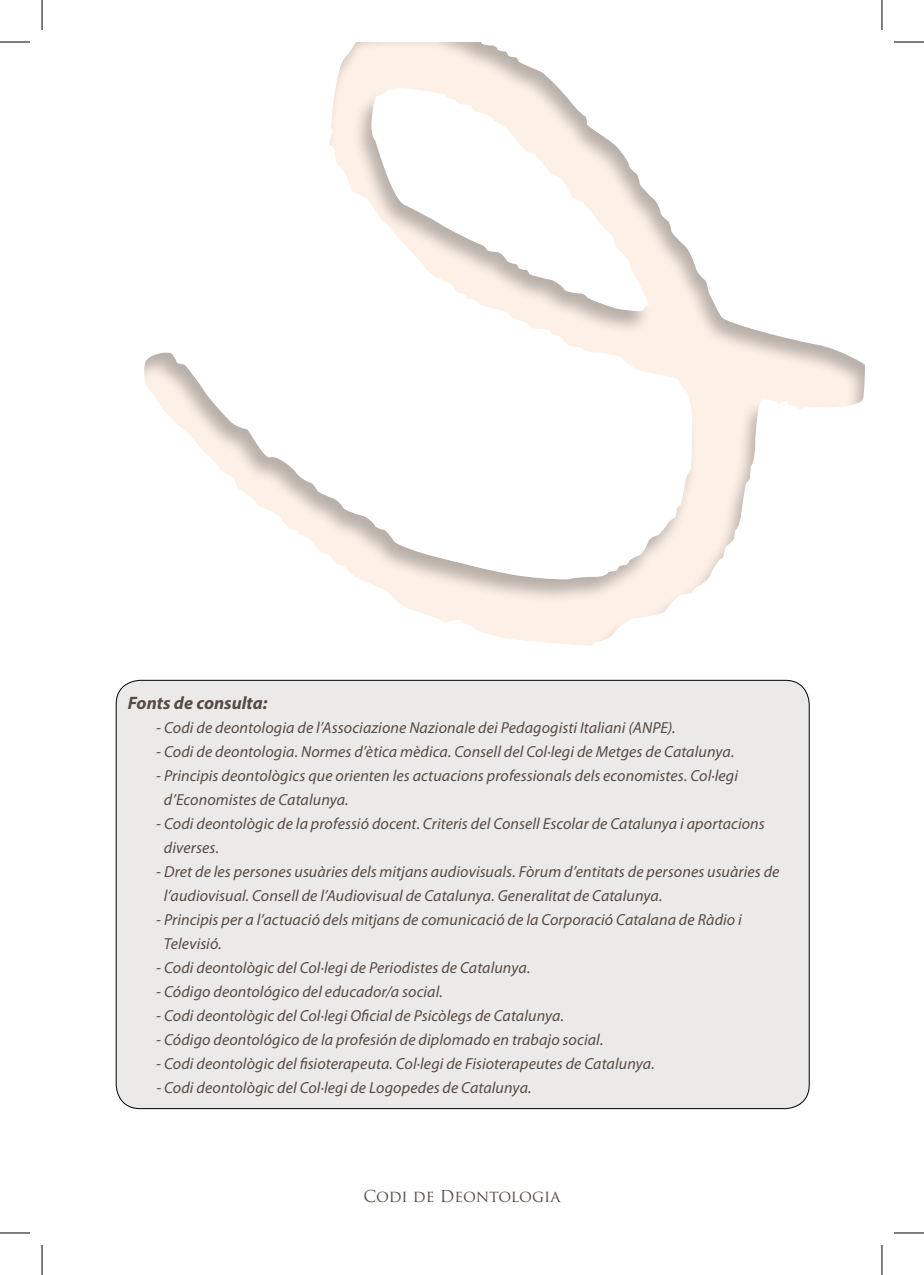
<style>
.page{position:relative;width:924px;height:1275px;background:#fff}
.page>*{position:absolute;margin:0;border:0;box-sizing:border-box;transform-origin:0 0}
.t1{font:italic 700 18px "Myriad Pro";color:#584a44}
.t2{font:italic 16px/24px "Myriad Pro";letter-spacing:.005em;color:#584a44}
.t3{font:16px "Trajan Pro";letter-spacing:-.01em;color:#584a44}
</style>
<div class="page">
<div style="left:143px;top:42px;width:724px;height:605px;background:#000;opacity:.27"></div>
<div style="left:116px;top:680px;width:692px;height:428px;background:#eceae8;border-radius:24px"></div>
<hr style="left:0;top:42px;width:30px;height:1px;background:#000">
<hr style="left:893px;top:42px;width:30px;height:1px;background:#000">
<hr style="left:0;top:1232px;width:30px;height:1px;background:#000">
<hr style="left:893px;top:1232px;width:30px;height:1px;background:#000">
<hr style="left:42px;top:0;width:1px;height:30px;background:#000">
<hr style="left:42px;top:1245px;width:1px;height:30px;background:#000">
<hr style="left:881px;top:0;width:1px;height:30px;background:#000">
<hr style="left:881px;top:1245px;width:1px;height:30px;background:#000">
<p class="t1" style="left:128px;top:691px;width:141px">Fonts de consulta:</p>
<p class="t2" style="left:156px;top:715px;width:520px">- Codi de deontologia de l’Associazione Nazionale dei Pedagogisti Italiani (ANPE).</p>
<p class="t2" style="left:156px;top:739px;width:579px">- Codi de deontologia. Normes d’ètica mèdica. Consell del Col·legi de Metges de Catalunya.</p>
<p class="t2" style="left:164px;top:763px;width:575px;text-indent:-8px">- Principis deontològics que orienten les actuacions professionals dels economistes. Col·legi d’Economistes de Catalunya.</p>
<p class="t2" style="left:164px;top:811px;width:602px;text-indent:-8px">- Codi deontològic de la professió docent. Criteris del Consell Escolar de Catalunya i aportacions diverses.</p>
<p class="t2" style="left:164px;top:859px;width:616px;text-indent:-8px">- Dret de les persones usuàries dels mitjans audiovisuals. Fòrum d’entitats de persones usuàries de l’audiovisual. Consell de l’Audiovisual de Catalunya. Generalitat de Catalunya.</p>
<p class="t2" style="left:164px;top:907px;width:579px;text-indent:-8px">- Principis per a l’actuació dels mitjans de comunicació de la Corporació Catalana de Ràdio i<br>Televisió.</p>
<p class="t2" style="left:156px;top:955px;width:375px">- Codi deontològic del Col·legi de Periodistes de Catalunya.</p>
<p class="t2" style="left:156px;top:979px;width:288px">- Código deontológico del educador/a social.</p>
<p class="t2" style="left:156px;top:1003px;width:409px">- Codi deontològic del Col·legi Oficial de Psicòlegs de Catalunya.</p>
<p class="t2" style="left:156px;top:1027px;width:448px">- Código deontológico de la profesión de diplomado en trabajo social.</p>
<p class="t2" style="left:156px;top:1051px;width:500px">- Codi deontològic del fisioterapeuta. Col·legi de Fisioterapeutes de Catalunya.</p>
<p class="t2" style="left:156px;top:1075px;width:376px">- Codi deontològic del Col·legi de Logopedes de Catalunya.</p>
<p class="t3" style="left:363px;top:1186px;width:198px">Codi de Deontologia</p>
</div>
